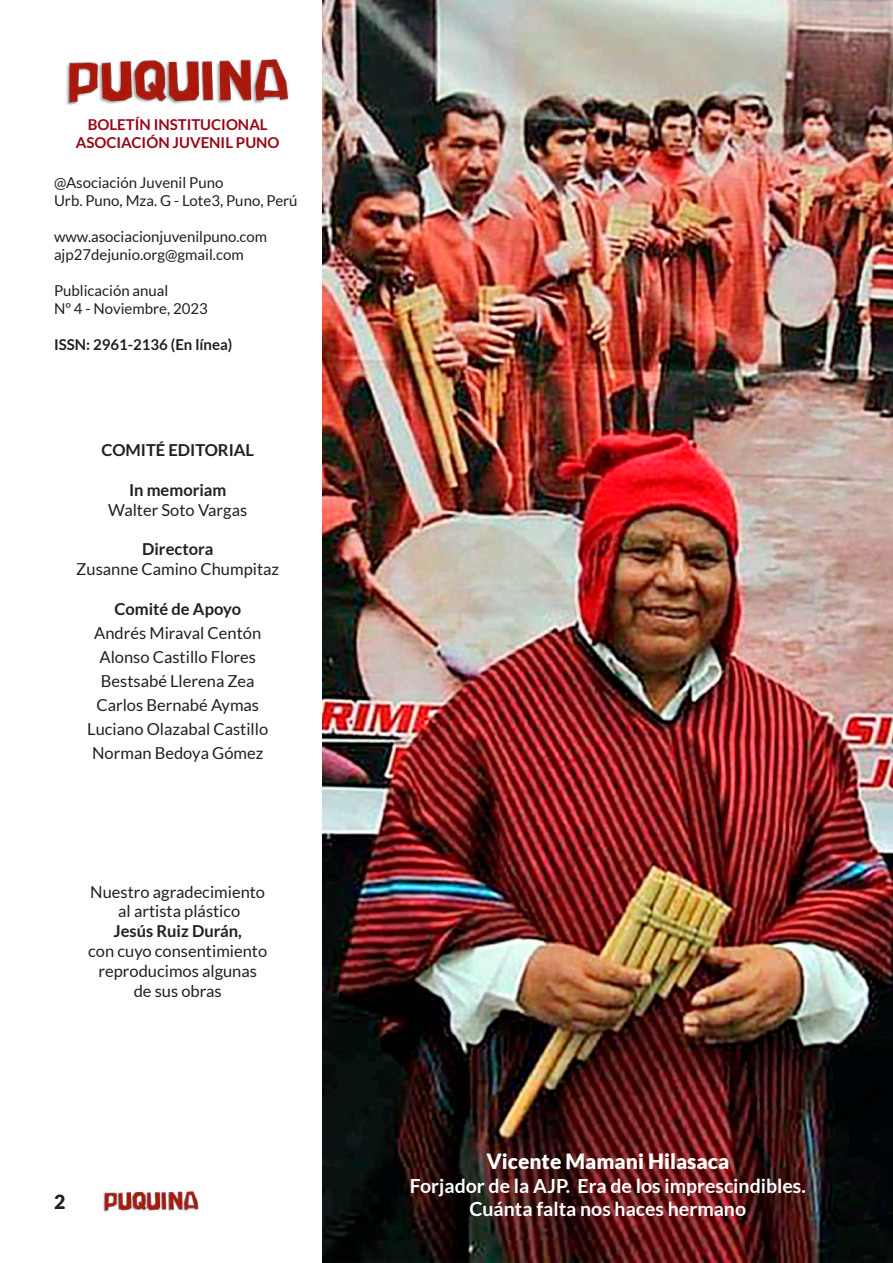
<style>
.page{position:relative;width:893px;height:1263px;background:#fff}
.page>*{position:absolute;margin:0;border:0;box-sizing:border-box;transform-origin:0 0}
.t1{font:900 21px "Lato";color:#fff}
.t2{font:700 19.5px/23.4px "Lato";color:#fff;text-align:center}
.t3{font:900 19.5px "Lato";color:#231f20}
.t4{font:16.5px/24px "Lato";color:#231f20;text-align:center}
.t5{font:700 16.5px "Lato";color:#231f20}
.t6{font:15px/18px "Lato";color:#231f20}
.t7{font:700 15px/18px "Lato";color:#980617;text-align:center}
.t8{font:700 15px "Lato";color:#231f20}
</style>
<div class="page">
<img style="left:103px;top:1189px;width:96px;height:23px">
<img style="left:323px;top:0;width:570px;height:1263px">
<img style="left:66px;top:58px;width:223px;height:48px">
<p class="t7" style="left:76px;top:116px;width:205px">BOLETÍN INSTITUCIONAL<br>ASOCIACIÓN JUVENIL PUNO</p>
<p class="t6" style="left:54px;top:173px;width:245px">@Asociación Juvenil Puno<br>Urb. Puno, Mza. G - Lote3, Puno, Perú</p>
<p class="t6" style="left:54px;top:227px;width:215px">www.asociacionjuvenilpuno.com ajp27dejunio.org@gmail.com</p>
<p class="t6" style="left:54px;top:281px;width:155px">Publicación anual<br>Nº 4 - Noviembre, 2023</p>
<p class="t8" style="left:54px;top:336px;width:180px">ISSN: 2961-2136 (En línea)</p>
<p class="t5" style="left:101px;top:441px;width:154px">COMITÉ EDITORIAL</p>
<p class="t5" style="left:129px;top:480px;width:99px">In memoriam</p>
<p class="t4" style="left:108px;top:497px;width:140px">Walter Soto Vargas</p>
<p class="t5" style="left:142px;top:540px;width:73px">Directora</p>
<p class="t4" style="left:76px;top:557px;width:204px">Zusanne Camino Chumpitaz</p>
<p class="t5" style="left:114px;top:599px;width:128px">Comité de Apoyo</p>
<p class="t4" style="left:87px;top:620px;width:183px">Andrés Miraval Centón<br>Alonso Castillo Flores<br>Bestsabé Llerena Zea<br>Carlos Bernabé Aymas<br>Luciano Olazabal Castillo<br>Norman Bedoya Gómez</p>
<p class="t4" style="left:90px;top:881px;width:176px;line-height:19.8px">Nuestro agradecimiento al artista plástico</p>
<p class="t5" style="left:113px;top:922px;width:130px">Jesús Ruiz Durán,</p>
<p class="t4" style="left:88px;top:941px;width:181px;line-height:19.8px">con cuyo consentimiento reproducimos algunas de sus obras</p>
<p class="t3" style="left:54px;top:1191px;width:13px">2</p>
<p class="t1" style="left:486px;top:1149px;width:245px">Vicente Mamani Hilasaca</p>
<p class="t2" style="left:410px;top:1174px;width:397px">Forjador de la AJP. Era de los imprescindibles.<br>Cuánta falta nos haces hermano</p>
</div>
